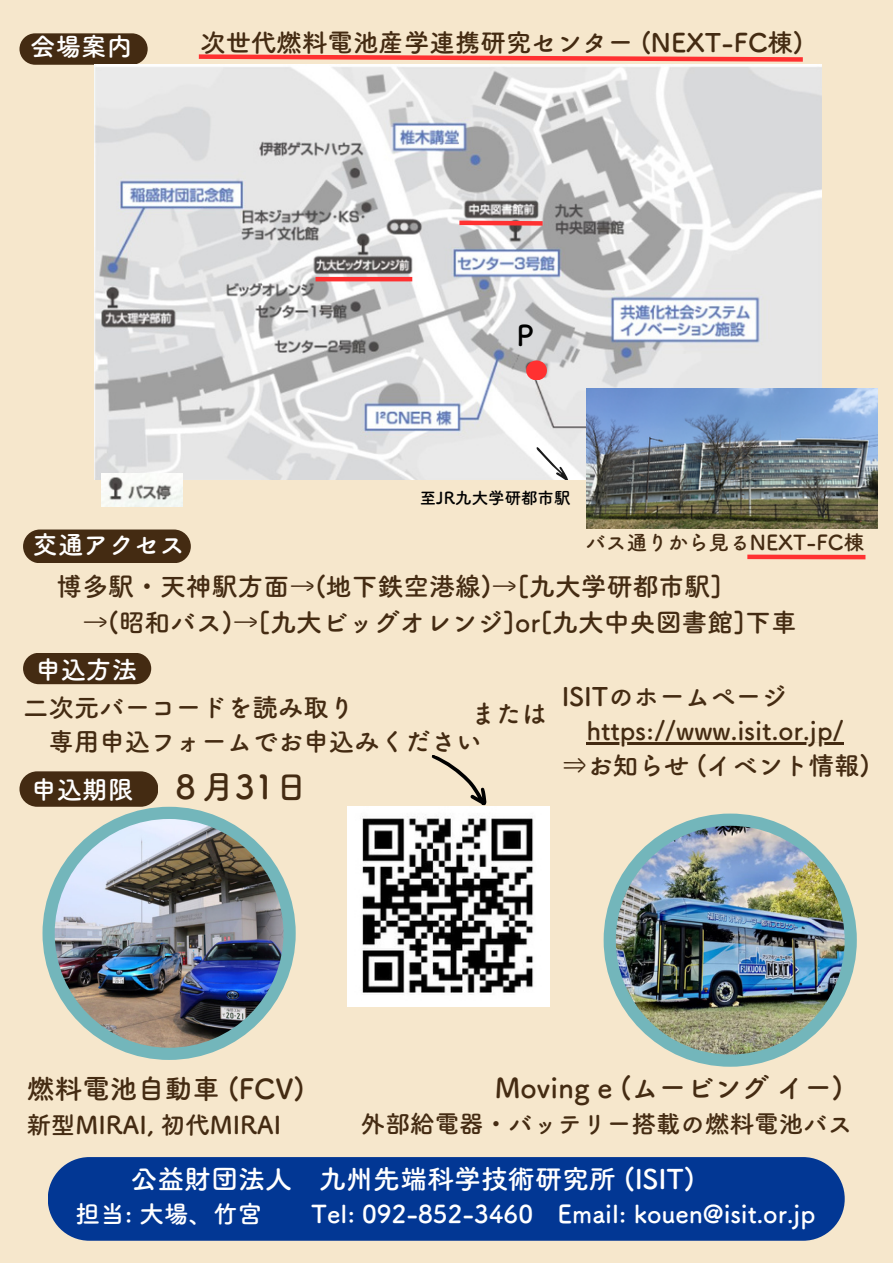
<style>
.page{position:relative;width:893px;height:1264px;background:#fff}
.page>*{position:absolute;margin:0;border:0;box-sizing:border-box;transform-origin:0 0}
.t1{font:33px "Canva Tsuku A Rd Gothic Std B";color:#442b12}
.t2{font:28.5px "Canva Tsuku A Rd Gothic Std B";color:#000}
.t3{font:27.6px "Canva Tsuku A Rd Gothic Std B";color:#442b12}
.t4{font:27.45px "Canva Tsuku A Rd Gothic Std B";color:#442b12}
.t5{font:27px "Canva Tsuku A Rd Gothic Std B";color:#fff}
.t6{font:25.8px "Canva Tsuku A Rd Gothic Std B";color:#442b12}
.t7{font:25.5px "Canva Tsuku A Rd Gothic Std B";color:#442b12}
.t8{font:25.5px "Canva Tsuku A Rd Gothic Std B";color:#fff}
.t9{font:24.6px "Canva Tsuku A Rd Gothic Std B";color:#fff}
.t10{font:24.6px "Canva Tsuku A Rd Gothic Std B";color:#442b12}
.t11{font:20.55px "Canva Tsuku A Rd Gothic Std B";color:#442b12}
.t12{font:16.5px "Canva Tsuku A Rd Gothic Std B";color:#000}
</style>
<div class="page">
<div style="left:0;top:0;width:892px;height:1262px;background:#f6e7cc"></div>
<div style="left:603px;top:813px;width:253px;height:253px;background:#73b6bb;border-radius:50%"></div>
<img style="left:615px;top:825px;width:229px;height:229px;border-radius:50%">
<div style="left:19px;top:33px;width:129px;height:32px;background:#442b12;border-radius:16px"></div>
<div style="left:23px;top:529px;width:168px;height:34px;background:#442b12;border-radius:17px"></div>
<img style="left:95px;top:65px;width:726px;height:415px">
<div style="left:42px;top:806px;width:254px;height:253px;background:#73b6bb;border-radius:50%"></div>
<img style="left:55px;top:819px;width:228px;height:228px;border-radius:50%">
<img style="left:347px;top:806px;width:202px;height:200px">
<div style="left:526px;top:360px;width:21px;height:20px;background:#ff3131;border-radius:50%"></div>
<div style="left:23px;top:652px;width:128px;height:32px;background:#442b12;border-radius:16px"></div>
<svg style="left:431px;top:755px;width:56px;height:51px"></svg>
<svg style="left:455px;top:218px;width:92px;height:10px"></svg>
<hr style="left:315px;top:277px;width:97px;height:4px;background:#ff3131">
<svg style="left:198px;top:54px;width:605px;height:8px"></svg>
<div style="left:747px;top:554px;width:118px;height:5px;background:#ff3131"></div>
<div style="left:19px;top:771px;width:139px;height:35px;background:#442b12;border-radius:18px"></div>
<div style="left:48px;top:1157px;width:796px;height:83px;background:#023794;border-radius:42px"></div>
<svg style="left:532px;top:442px;width:41px;height:38px"></svg>
<img style="left:101px;top:473px;width:81px;height:34px">
<img style="left:586px;top:388px;width:291px;height:141px">
<hr style="left:586px;top:742px;width:257px;height:3px;background:#442b12">
<p class="t8" style="left:30px;top:34px;width:103px">会場案内</p>
<p class="t7" style="left:200px;top:30px;width:604px">次世代燃料電池産学連携研究センター (NEXT-FC棟)</p>
<p class="t2" style="left:516px;top:320px;width:19px">P</p>
<p class="t12" style="left:420px;top:489px;width:152px">至JR九大学研都市駅</p>
<p class="t11" style="left:585px;top:531px;width:280px">バス通りから見るNEXT-FC棟</p>
<p class="t6" style="left:57px;top:573px;width:667px">博多駅・天神駅方面→(地下鉄空港線)→[九大学研都市駅]</p>
<p class="t6" style="left:82px;top:609px;width:712px">→(昭和バス)→[九大ビッグオレンジ]or[九大中央図書館]下車</p>
<p class="t8" style="left:33px;top:531px;width:154px">交通アクセス</p>
<p class="t8" style="left:35px;top:656px;width:103px">申込方法</p>
<p class="t7" style="left:23px;top:694px;width:333px">二次元バーコードを読み取り</p>
<p class="t7" style="left:49px;top:729px;width:434px">専用申込フォームでお申込みください</p>
<p class="t7" style="left:470px;top:701px;width:78px">または</p>
<p class="t8" style="left:31px;top:776px;width:103px">申込期限</p>
<p class="t1" style="left:169px;top:769px;width:125px">８月31日</p>
<p class="t7" style="left:562px;top:683px;width:226px">ISITのホームページ</p>
<p class="t7" style="left:586px;top:718px;width:259px">https://www.isit.or.jp/</p>
<p class="t7" style="left:562px;top:752px;width:309px">⇒お知らせ (イベント情報)</p>
<p class="t4" style="left:27px;top:1074px;width:279px">燃料電池自動車 (FCV)</p>
<p class="t10" style="left:26px;top:1111px;width:256px">新型MIRAI, 初代MIRAI</p>
<p class="t3" style="left:494px;top:1073px;width:350px">Moving e (ムービングイー)</p>
<p class="t10" style="left:361px;top:1110px;width:493px">外部給電器・バッテリー搭載の燃料電池バス</p>
<p class="t5" style="left:130px;top:1164px;width:566px">公益財団法人 九州先端科学技術研究所 (ISIT)</p>
<p class="t9" style="left:76px;top:1201px;width:188px">担当: 大場、竹宮</p>
<p class="t9" style="left:311px;top:1201px;width:506px">Tel: 092-852-3460 Email: kouen@isit.or.jp</p>
</div>
